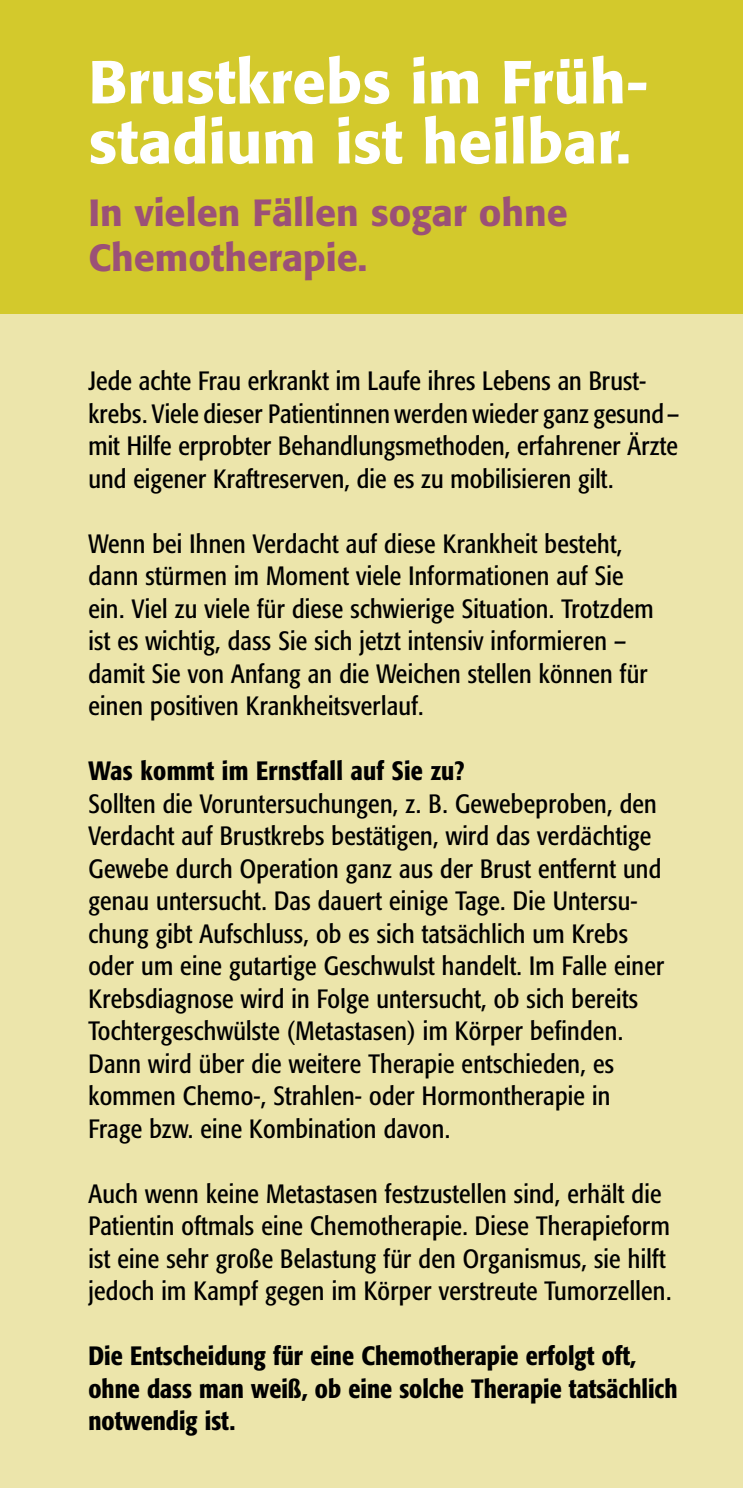
<style>
.page{position:relative;width:743px;height:1488px;background:#fff}
.page>*{position:absolute;margin:0;border:0;box-sizing:border-box;transform-origin:0 0}
.t1{font:500 60px/60px "Formata CE";color:#fff}
.t2{font:500 37.5px/45px "Formata CE";color:#9b5177}
.t3{font:26.25px/32.5px "Formata Condensed BQ";letter-spacing:.01em;color:#000}
.t4{font:500 26.25px/32.5px "Formata Condensed BQ";color:#000}
</style>
<div class="page">
<div style="left:0;top:6px;width:742px;height:1481px;background:#ece5ab"></div>
<div style="left:0;top:0;width:742px;height:314px;background:#d3c92c"></div>
<h1 class="t1" style="left:88px;top:52px;width:561px">Brustkrebs im Früh&shy;stadium ist heilbar.</h1>
<h2 class="t2" style="left:88px;top:190px;width:481px">In vielen Fällen sogar ohne<br>Chemotherapie.</h2>
<p class="t3" style="left:88px;top:367px;width:592px">Jede achte Frau erkrankt im Laufe ihres Lebens an Brust&shy;krebs. Viele dieser Patientinnen werden wieder ganz gesund – mit Hilfe erprobter Behandlungsmethoden, erfahrener Ärzte und eigener Kraftreserven, die es zu mobilisieren gilt.</p>
<p class="t3" style="left:88px;top:529px;width:566px">Wenn bei Ihnen Verdacht auf diese Krankheit besteht, dann stürmen im Moment viele Informationen auf Sie ein. Viel zu viele für diese schwierige Situation. Trotzdem ist es wichtig, dass Sie sich jetzt intensiv informieren – damit Sie von Anfang an die Weichen stellen können für einen positiven Krankheitsverlauf.</p>
<p class="t4" style="left:88px;top:757px;width:377px">Was kommt im Ernstfall auf Sie zu?</p>
<p class="t3" style="left:88px;top:789px;width:577px">Sollten die Voruntersuchungen, z. B. Gewebeproben, den Verdacht auf Brustkrebs bestätigen, wird das verdächtige Gewebe durch Operation ganz aus der Brust entfernt und genau untersucht. Das dauert einige Tage. Die Untersu&shy;chung gibt Aufschluss, ob es sich tatsächlich um Krebs oder um eine gutartige Geschwulst handelt. Im Falle einer Krebsdiagnose wird in Folge untersucht, ob sich bereits Tochtergeschwülste (Metastasen) im Körper befinden.<br>Dann wird über die weitere Therapie entschieden, es kommen Chemo-, Strahlen- oder Hormontherapie in Frage bzw. eine Kombination davon.</p>
<p class="t3" style="left:88px;top:1179px;width:584px">Auch wenn keine Metastasen festzustellen sind, erhält die Patientin oftmals eine Chemotherapie. Diese Therapieform ist eine sehr große Belastung für den Organismus, sie hilft jedoch im Kampf gegen im Körper verstreute Tumorzellen.</p>
<p class="t4" style="left:88px;top:1342px;width:590px">Die Entscheidung für eine Chemotherapie erfolgt oft, ohne dass man weiß, ob eine solche Therapie tatsächlich notwendig ist.</p>
</div>
